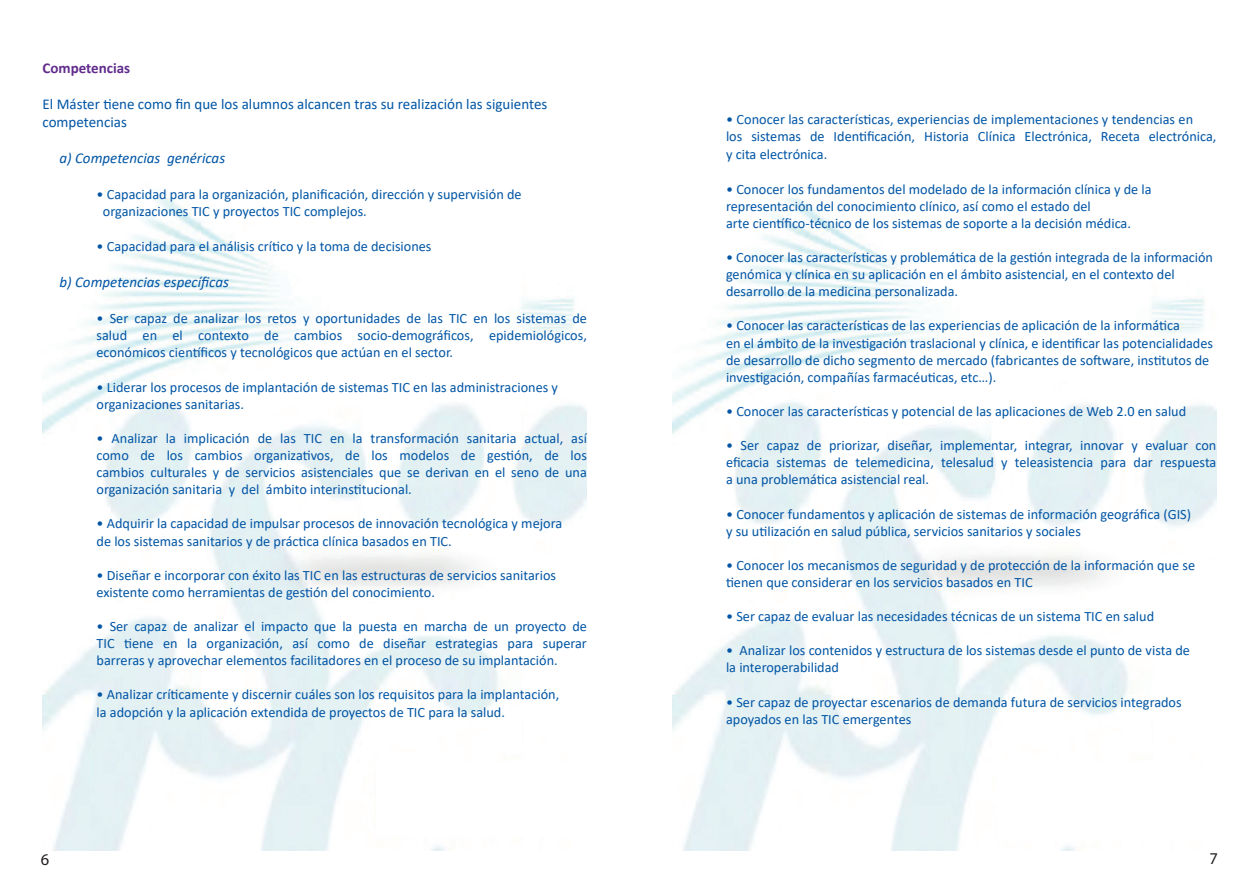
<style>
.page{position:relative;width:1259px;height:893px;background:#fff}
.page>*{position:absolute;margin:0;border:0;box-sizing:border-box;transform-origin:0 0}
.t1{font:16.5px "Myriad Pro";color:#231f20}
.t2{font:15px/18px "Calibri";color:#0155a5}
.t3{font:italic 15px "Calibri";color:#0155a5}
.t4{font:700 15px "Calibri";color:#612c8c}
.t5{font:14.25px/17.1px "Calibri";color:#0155a5}
</style>
<div class="page">
<p class="t4" style="left:43px;top:57px;width:89px">Competencias</p>
<p class="t2" style="left:43px;top:95px;width:506px">El Máster tiene como fin que los alumnos alcancen tras su realización las siguientes competencias</p>
<p class="t3" style="left:59px;top:148px;width:167px">a) Competencias genéricas</p>
<p class="t5" style="left:103px;top:185px;width:420px;text-indent:-6px">• Capacidad para la organización, planificación, dirección y supervisión de organizaciones TIC y proyectos TIC complejos.</p>
<p class="t5" style="left:97px;top:238px;width:336px">• Capacidad para el análisis crítico y la toma de decisiones</p>
<p class="t3" style="left:59px;top:272px;width:171px">b) Competencias específicas</p>
<p class="t5" style="left:97px;top:310px;width:492px;text-align:justify">• Ser capaz de analizar los retos y oportunidades de las TIC en los sistemas de salud en el contexto de cambios socio-demográficos, epidemiológicos, económicos científicos y tecnológicos que actúan en el sector.</p>
<p class="t5" style="left:97px;top:378px;width:463px">• Liderar los procesos de implantación de sistemas TIC en las administraciones y organizaciones sanitarias.</p>
<p class="t5" style="left:97px;top:429px;width:492px;text-align:justify">• Analizar la implicación de las TIC en la transformación sanitaria actual, así como de los cambios organizativos, de los modelos de gestión, de los cambios culturales y de servicios asistenciales que se derivan en el seno de una organización sanitaria y del ámbito interinstitucional.</p>
<p class="t5" style="left:97px;top:515px;width:467px">• Adquirir la capacidad de impulsar procesos de innovación tecnológica y mejora de los sistemas sanitarios y de práctica clínica basados en TIC.</p>
<p class="t5" style="left:97px;top:566px;width:461px">• Diseñar e incorporar con éxito las TIC en las estructuras de servicios sanitarios existente como herramientas de gestión del conocimiento.</p>
<p class="t5" style="left:97px;top:617px;width:492px;text-align:justify">• Ser capaz de analizar el impacto que la puesta en marcha de un proyecto de TIC tiene en la organización, así como de diseñar estrategias para superar barreras y aprovechar elementos facilitadores en el proceso de su implantación.</p>
<p class="t5" style="left:97px;top:686px;width:464px">• Analizar críticamente y discernir cuáles son los requisitos para la implantación, la adopción y la aplicación extendida de proyectos de TIC para la salud.</p>
<p class="t5" style="left:726px;top:111px;width:492px">• Conocer las características, experiencias de implementaciones y tendencias en<br>los sistemas de Identificación, Historia Clínica Electrónica, Receta electrónica, y cita electrónica.</p>
<p class="t5" style="left:726px;top:180px;width:427px">• Conocer los fundamentos del modelado de la información clínica y de la representación del conocimiento clínico, así como el estado del<br>arte científico-técnico de los sistemas de soporte a la decisión médica.</p>
<p class="t5" style="left:726px;top:248px;width:488px">• Conocer las características y problemática de la gestión integrada de la información genómica y clínica en su aplicación en el ámbito asistencial, en el contexto del desarrollo de la medicina personalizada.</p>
<p class="t5" style="left:726px;top:317px;width:488px">• Conocer las características de las experiencias de aplicación de la informática<br>en el ámbito de la investigación traslacional y clínica, e identificar las potencialidades de desarrollo de dicho segmento de mercado (fabricantes de software, institutos de investigación, compañías farmacéuticas, etc…).</p>
<p class="t5" style="left:726px;top:402px;width:462px">• Conocer las características y potencial de las aplicaciones de Web 2.0 en salud</p>
<p class="t5" style="left:726px;top:436px;width:492px;text-align:justify">• Ser capaz de priorizar, diseñar, implementar, integrar, innovar y evaluar con eficacia sistemas de telemedicina, telesalud y teleasistencia para dar respuesta a una problemática asistencial real.</p>
<p class="t5" style="left:726px;top:505px;width:466px">• Conocer fundamentos y aplicación de sistemas de información geográfica (GIS) y su utilización en salud pública, servicios sanitarios y sociales</p>
<p class="t5" style="left:726px;top:556px;width:470px">• Conocer los mecanismos de seguridad y de protección de la información que se tienen que considerar en los servicios basados en TIC</p>
<p class="t5" style="left:726px;top:607px;width:429px">• Ser capaz de evaluar las necesidades técnicas de un sistema TIC en salud</p>
<p class="t5" style="left:726px;top:642px;width:465px">• Analizar los contenidos y estructura de los sistemas desde el punto de vista de la interoperabilidad</p>
<p class="t5" style="left:726px;top:693px;width:457px">• Ser capaz de proyectar escenarios de demanda futura de servicios integrados apoyados en las TIC emergentes</p>
<p class="t1" style="left:41px;top:849px;width:10px">6</p>
<p class="t1" style="left:1209px;top:848px;width:10px">7</p>
</div>
